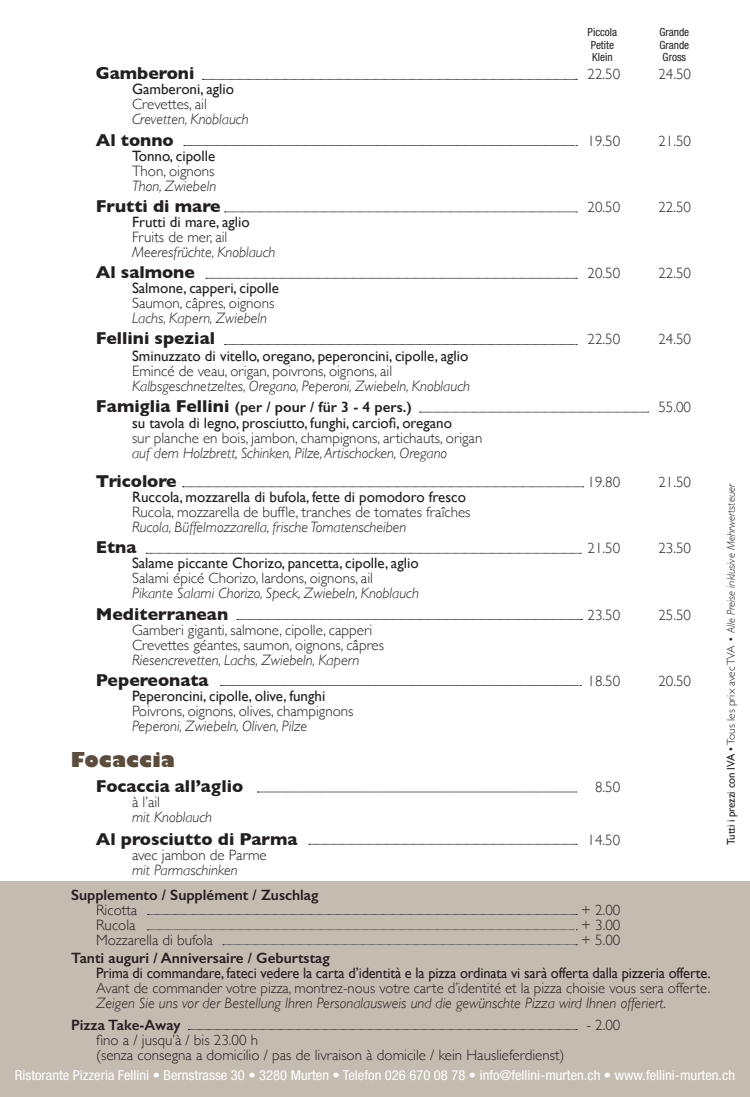
<style>
.page{position:relative;width:750px;height:1097px;background:#fff}
.page>*{position:absolute;margin:0;border:0;box-sizing:border-box;transform-origin:0 0}
.t1{font:800 20px "Gill Sans";color:#5b4c3b}
.t2{font:700 17.5px "Gill Sans";color:#231f20}
.t3{font:300 15px/15px "Gill Sans";color:#231f20}
.t4{font:italic 300 15px/21.2px "Gill Sans";color:#231f20}
.t5{font:15px "Gill Sans";color:#231f20}
.t6{font:15px "Gill Sans";color:#231f20;scale:.96 1}
.t7{font:600 15px "Gill Sans";color:#231f20}
.t8{font:condensed 13.75px "Helvetica Neue LT";color:#fff;scale:1.06 1}
.t9{font:italic 300 11.25px "Gill Sans";color:#231f20}
.t10{font:condensed 11.25px/12.5px "Helvetica Neue LT";color:#231f20}
.s1{font-weight:700;font-style:normal;font-size:17.5px}
.s2{font-weight:600;font-style:normal}
.s3{font-weight:400;font-style:normal}
.s4{font-style:normal}
</style>
<div class="page">
<div style="left:0;top:882px;width:750px;height:215px;background:#c5bcb1"></div>
<svg style="left:202px;top:79px;width:375px;height:1px"></svg>
<svg style="left:184px;top:145px;width:393px;height:1px"></svg>
<svg style="left:225px;top:212px;width:352px;height:1px"></svg>
<svg style="left:206px;top:278px;width:371px;height:1px"></svg>
<svg style="left:225px;top:344px;width:352px;height:1px"></svg>
<svg style="left:419px;top:412px;width:229px;height:1px"></svg>
<svg style="left:183px;top:487px;width:400px;height:1px"></svg>
<svg style="left:146px;top:553px;width:435px;height:1px"></svg>
<svg style="left:237px;top:619px;width:345px;height:1px"></svg>
<svg style="left:220px;top:685px;width:361px;height:1px"></svg>
<svg style="left:257px;top:792px;width:319px;height:1px"></svg>
<svg style="left:309px;top:844px;width:268px;height:1px"></svg>
<svg style="left:147px;top:914px;width:430px;height:1px"></svg>
<svg style="left:147px;top:930px;width:430px;height:1px"></svg>
<svg style="left:188px;top:1029px;width:389px;height:1px"></svg>
<svg style="left:223px;top:944px;width:354px;height:1px"></svg>
<p class="t10" style="left:587px;top:26px;width:31px">Piccola<br>Petite<br>Klein</p>
<p class="t10" style="left:659px;top:26px;width:31px;text-align:justify">Grande Grande Gross</p>
<p class="t2" style="left:96px;top:60px;width:100px">Gamberoni</p>
<p class="t3" style="left:587px;top:66px;width:34px">22.50</p>
<p class="t3" style="left:658px;top:66px;width:34px">24.50</p>
<p class="t5" style="left:132px;top:81px;width:104px">Gamberoni, aglio</p>
<p class="t3" style="left:132px;top:96px;width:76px">Crevettes, ail</p>
<p class="t4" style="left:132px;top:109px;width:118px">Crevetten, Knoblauch</p>
<p class="t2" style="left:96px;top:126px;width:79px">Al tonno</p>
<p class="t3" style="left:587px;top:133px;width:34px">19.50</p>
<p class="t3" style="left:658px;top:133px;width:34px">21.50</p>
<p class="t5" style="left:132px;top:147px;width:85px">Tonno, cipolle</p>
<p class="t3" style="left:132px;top:163px;width:84px">Thon, oignons</p>
<p class="t4" style="left:132px;top:175px;width:86px">Thon, Zwiebeln</p>
<p class="t2" style="left:96px;top:192px;width:126px">Frutti di mare</p>
<p class="t3" style="left:587px;top:199px;width:34px">20.50</p>
<p class="t3" style="left:658px;top:199px;width:34px">22.50</p>
<p class="t5" style="left:132px;top:213px;width:119px">Frutti di mare, aglio</p>
<p class="t3" style="left:132px;top:229px;width:97px">Fruits de mer, ail</p>
<p class="t4" style="left:132px;top:241px;width:145px">Meeresfrüchte, Knoblauch</p>
<p class="t2" style="left:96px;top:258px;width:101px">Al salmone</p>
<p class="t3" style="left:587px;top:265px;width:34px">20.50</p>
<p class="t3" style="left:658px;top:265px;width:34px">22.50</p>
<p class="t5" style="left:132px;top:279px;width:148px">Salmone, capperi, cipolle</p>
<p class="t3" style="left:132px;top:295px;width:144px">Saumon, câpres, oignons</p>
<p class="t4" style="left:132px;top:308px;width:137px">Lachs, Kapern, Zwiebeln</p>
<p class="t2" style="left:96px;top:325px;width:121px">Fellini spezial</p>
<p class="t3" style="left:587px;top:331px;width:34px">22.50</p>
<p class="t3" style="left:658px;top:331px;width:34px">24.50</p>
<p class="t5" style="left:132px;top:347px;width:338px">Sminuzzato di vitello, oregano, peperoncini, cipolle, aglio</p>
<p class="t3" style="left:132px;top:363px;width:262px">Emincé de veau, origan, poivrons, oignons, ail</p>
<p class="t4" style="left:96px;top:375px;width:376px;text-indent:36px">Kalbsgeschnetzeltes, Oregano, Peperoni, Zwiebeln, Knoblauch<br><span class="s1">Famiglia Fellini</span> <span class="s2">(per / pour / für 3 - 4 pers.)</span></p>
<p class="t3" style="left:658px;top:399px;width:34px">55.00</p>
<p class="t5" style="left:132px;top:414px;width:321px">su tavola di legno, prosciutto, funghi, carciofi, oregano</p>
<p class="t3" style="left:132px;top:430px;width:352px">sur planche en bois, jambon, champignons, artichauts, origan</p>
<p class="t4" style="left:132px;top:443px;width:317px">auf dem Holzbrett, Schinken, Pilze, Artischocken, Oregano</p>
<p class="t2" style="left:96px;top:467px;width:82px">Tricolore</p>
<p class="t3" style="left:587px;top:474px;width:34px">19.80</p>
<p class="t3" style="left:658px;top:474px;width:34px">21.50</p>
<p class="t5" style="left:132px;top:488px;width:335px">Ruccola, mozzarella di bufola, fette di pomodoro fresco</p>
<p class="t3" style="left:132px;top:504px;width:340px">Rucola, mozzarella de buffle, tranches de tomates fraîches</p>
<p class="t4" style="left:132px;top:516px;width:276px">Rucola, Büffelmozzarella, frische Tomatenscheiben</p>
<p class="t2" style="left:96px;top:533px;width:42px">Etna</p>
<p class="t3" style="left:587px;top:540px;width:34px">21.50</p>
<p class="t3" style="left:658px;top:540px;width:34px">23.50</p>
<p class="t5" style="left:132px;top:554px;width:288px">Salame piccante Chorizo, pancetta, cipolle, aglio</p>
<p class="t3" style="left:132px;top:570px;width:242px">Salami épicé Chorizo, lardons, oignons, ail</p>
<p class="t4" style="left:132px;top:583px;width:288px">Pikante Salami Chorizo, Speck, Zwiebeln, Knoblauch</p>
<p class="t2" style="left:96px;top:600px;width:134px">Mediterranean</p>
<p class="t3" style="left:587px;top:606px;width:34px">23.50</p>
<p class="t3" style="left:658px;top:606px;width:34px">25.50</p>
<p class="t3" style="left:132px;top:621px;width:254px">Gamberi giganti, salmone, cipolle, capperi<br>Crevettes géantes, saumon, oignons, câpres</p>
<p class="t4" style="left:132px;top:649px;width:229px">Riesencrevetten, Lachs, Zwiebeln, Kapern</p>
<p class="t2" style="left:96px;top:666px;width:114px">Pepereonata</p>
<p class="t3" style="left:587px;top:673px;width:34px">18.50</p>
<p class="t3" style="left:658px;top:673px;width:34px">20.50</p>
<p class="t5" style="left:132px;top:687px;width:195px">Peperoncini, cipolle, olive, funghi</p>
<p class="t3" style="left:132px;top:703px;width:223px">Poivrons, oignons, olives, champignons</p>
<p class="t4" style="left:132px;top:715px;width:177px">Peperoni, Zwiebeln, Oliven, Pilze</p>
<h1 class="t1" style="left:71px;top:744px;width:106px">Focaccia</h1>
<p class="t2" style="left:96px;top:772px;width:149px">Focaccia all’aglio</p>
<p class="t3" style="left:595px;top:779px;width:27px">8.50</p>
<p class="t3" style="left:132px;top:794px;width:30px">à l’ail</p>
<p class="t4" style="left:132px;top:806px;width:82px">mit Knoblauch</p>
<p class="t2" style="left:96px;top:825px;width:203px">Al prosciutto di Parma</p>
<p class="t3" style="left:587px;top:831px;width:34px">14.50</p>
<p class="t3" style="left:132px;top:846px;width:136px">avec jambon de Parme</p>
<p class="t4" style="left:132px;top:859px;width:107px">mit Parmaschinken</p>
<p class="t7" style="left:71px;top:885px;width:249px">Supplemento / Supplément / Zuschlag</p>
<p class="t3" style="left:96px;top:901px;width:43px">Ricotta</p>
<p class="t3" style="left:581px;top:901px;width:41px">+ 2.00</p>
<p class="t3" style="left:96px;top:916px;width:41px">Rucola</p>
<p class="t3" style="left:581px;top:916px;width:41px">+ 3.00</p>
<p class="t3" style="left:96px;top:931px;width:118px">Mozzarella di bufola</p>
<p class="t3" style="left:581px;top:931px;width:41px">+ 5.00</p>
<p class="t7" style="left:71px;top:949px;width:260px">Tanti auguri / Anniversaire / Geburtstag</p>
<p class="t6" style="left:96px;top:964px;width:642px">Prima di commandare, fateci vedere la carta d’identità e la pizza ordinata vi sarà offerta dalla pizzeria offerte.</p>
<p class="t3" style="left:96px;top:980px;width:616px">Avant de commander votre pizza, montrez-nous votre carte d’identité et la pizza choisie vous sera offerte.</p>
<p class="t4" style="left:96px;top:993px;width:572px">Zeigen Sie uns vor der Bestellung Ihren Personalausweis und die gewünschte Pizza wird Ihnen offeriert.</p>
<p class="t7" style="left:71px;top:1015px;width:111px">Pizza Take-Away</p>
<p class="t3" style="left:586px;top:1016px;width:36px">- 2.00</p>
<p class="t3" style="left:96px;top:1031px;width:470px">fino a / jusqu’à / bis 23.00 h<br>(senza consegna a domicilio / pas de livraison à domicile / kein Hauslieferdienst)</p>
<p class="t9" style="left:724px;top:845px;width:363px;rotate:-90deg"><span class="s3">Tutti i prezzi con IVA •</span> <span class="s4">Tous les prix avec TVA •</span> Alle Preise inklusive Mehrwertsteuer</p>
<p class="t8" style="left:15px;top:1067px;width:681px">Ristorante Pizzeria Fellini • Bernstrasse 30 • 3280 Murten • Telefon 026 670 08 78 • info@fellini-murten.ch • www.fellini-murten.ch</p>
</div>
